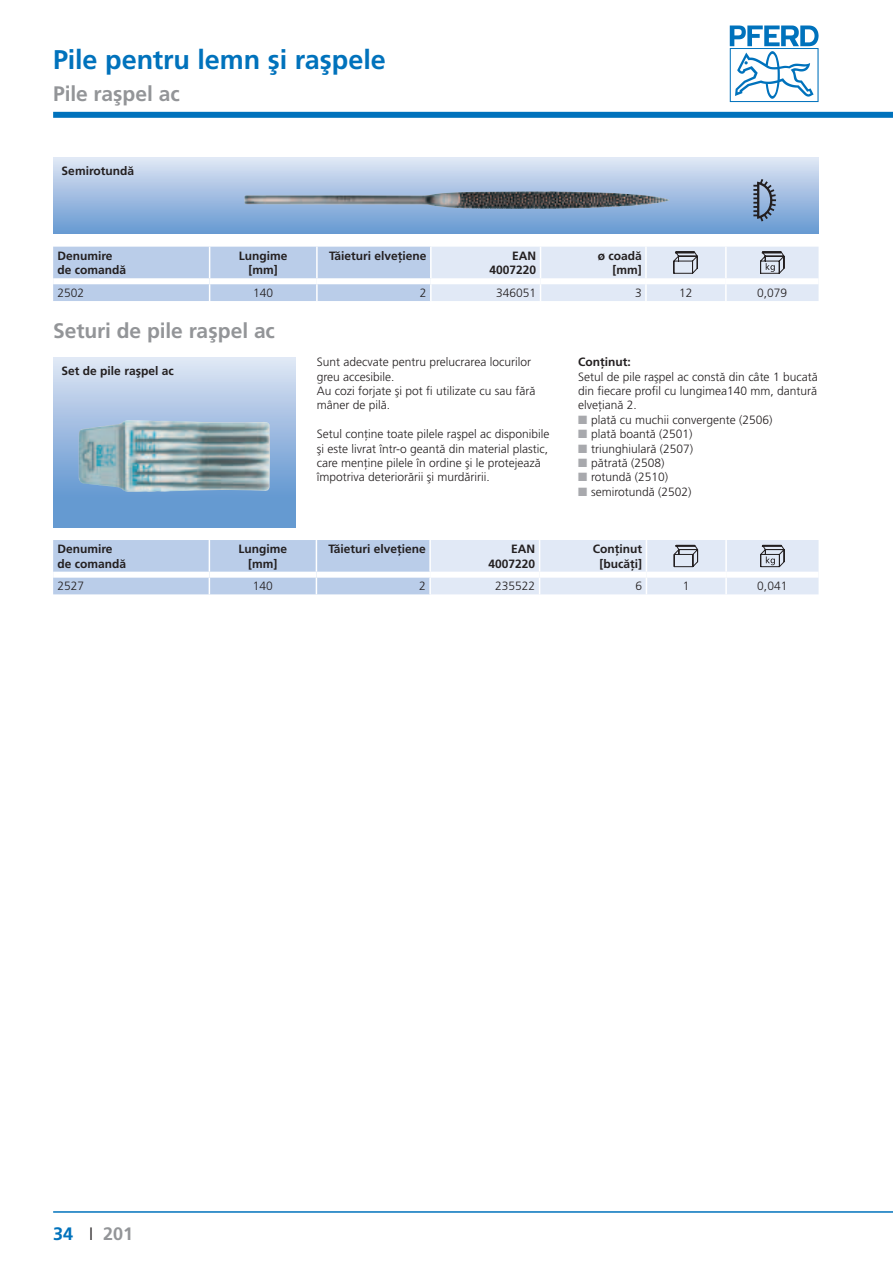
<style>
.page{position:relative;width:893px;height:1263px;background:#fff}
.page>*{position:absolute;margin:0;border:0;box-sizing:border-box;transform-origin:0 0}
.t1{font:700 27px "Frutiger LT Pro";letter-spacing:-.005em;color:#0072bc}
.t2{font:700 21px "Frutiger LT Pro";color:#939598}
.t3{font:700 18px "Frutiger";color:#939598}
.t4{font:300 12px/14.4px "Frutiger LT Pro";color:#231f20}
.t5{font:700 12px/14.4px "Frutiger LT Pro";color:#231f20;text-align:center}
.s1{color:#a8a9ad}
.s2{font-family:"Frutiger LT Pro";color:#0072bc}
.s3{font-weight:300;color:#231f20}
</style>
<div class="page">
<svg style="left:730px;top:26px;width:89px;height:76px"></svg>
<div style="left:53px;top:112px;width:840px;height:6px;background:#0072bc"></div>
<hr style="left:53px;top:1211px;width:840px;height:2px;background:#0072bc">
<svg style="left:53px;top:247px;width:766px;height:54px;background:#d1ddef"></svg>
<div style="left:53px;top:157px;width:766px;height:77px;background:linear-gradient(to bottom,#e1e7f4,#6597d1)"></div>
<img style="left:244px;top:191px;width:426px;height:18px">
<svg style="left:753px;top:179px;width:23px;height:42px"></svg>
<svg style="left:53px;top:357px;width:243px;height:170px;background:#9ebde1"></svg>
<img style="left:79px;top:420px;width:191px;height:72px">
<svg style="left:53px;top:540px;width:766px;height:54px;background:#d1ddef"></svg>
<h1 class="t1" style="left:53px;top:44px;width:334px">Pile pentru lemn şi raşpele</h1>
<h2 class="t2" style="left:53px;top:81px;width:128px">Pile raşpel ac</h2>
<p class="t5" style="left:62px;top:164px;width:74px">Semirotundă</p>
<p class="t5" style="left:57px;top:249px;width:70px;text-align:left">Denumire de comandă</p>
<p class="t5" style="left:239px;top:249px;width:50px">Lungime [mm]</p>
<p class="t5" style="left:329px;top:249px;width:99px">Tăieturi elveţiene</p>
<p class="t5" style="left:490px;top:249px;width:48px;text-align:right">EAN<br>4007220</p>
<p class="t5" style="left:598px;top:249px;width:46px;text-align:right">ø coadă [mm]</p>
<p class="t4" style="left:57px;top:285px;width:28px">2502</p>
<p class="t4" style="left:253px;top:285px;width:22px">140</p>
<p class="t4" style="left:420px;top:285px;width:8px">2</p>
<p class="t4" style="left:496px;top:285px;width:42px">346051</p>
<p class="t4" style="left:635px;top:285px;width:8px">3</p>
<p class="t4" style="left:679px;top:285px;width:15px">12</p>
<p class="t4" style="left:757px;top:285px;width:32px">0,079</p>
<h2 class="t2" style="left:53px;top:318px;width:223px">Seturi de pile raşpel ac</h2>
<p class="t5" style="left:62px;top:363px;width:114px">Set de pile raşpel ac</p>
<p class="t4" style="left:317px;top:355px;width:220px">Sunt adecvate pentru prelucrarea locurilor greu accesibile.<br>Au cozi forjate şi pot fi utilizate cu sau fără mâner de pilă.</p>
<p class="t4" style="left:317px;top:427px;width:234px">Setul conţine toate pilele raşpel ac disponibile şi este livrat într-o geantă din material plastic, care menţine pilele în ordine şi le protejează împotriva deteriorării şi murdăririi.</p>
<p class="t5" style="left:578px;top:355px;width:54px">Conţinut:</p>
<p class="t4" style="left:578px;top:369px;width:241px;text-align:justify">Setul de pile raşpel ac constă din câte 1 bucată din fiecare profil cu lungimea140 mm, dantură elveţiană 2.</p>
<p class="t4" style="left:578px;top:412px;width:196px"><span class="s1">■</span> plată cu muchii convergente (2506)</p>
<p class="t4" style="left:578px;top:427px;width:116px"><span class="s1">■</span> plată boantă (2501)</p>
<p class="t4" style="left:578px;top:441px;width:116px"><span class="s1">■</span> triunghiulară (2507)</p>
<p class="t4" style="left:578px;top:456px;width:88px"><span class="s1">■</span> pătrată (2508)</p>
<p class="t4" style="left:578px;top:470px;width:91px"><span class="s1">■</span> rotundă (2510)</p>
<p class="t4" style="left:578px;top:484px;width:115px"><span class="s1">■</span> semirotundă (2502)</p>
<p class="t5" style="left:57px;top:542px;width:70px;text-align:left">Denumire de comandă</p>
<p class="t5" style="left:239px;top:542px;width:50px">Lungime [mm]</p>
<p class="t5" style="left:328px;top:542px;width:99px">Tăieturi elveţiene</p>
<p class="t5" style="left:489px;top:542px;width:48px;text-align:right">EAN<br>4007220</p>
<p class="t5" style="left:593px;top:542px;width:51px">Conţinut [bucăţi]</p>
<p class="t4" style="left:57px;top:579px;width:28px">2527</p>
<p class="t4" style="left:253px;top:579px;width:22px">140</p>
<p class="t4" style="left:419px;top:579px;width:8px">2</p>
<p class="t4" style="left:495px;top:579px;width:42px">235522</p>
<p class="t4" style="left:635px;top:579px;width:8px">6</p>
<p class="t4" style="left:683px;top:579px;width:8px">1</p>
<p class="t4" style="left:757px;top:579px;width:32px">0,041</p>
<h3 class="t3" style="left:53px;top:1223px;width:82px"><span class="s2">34</span> <span class="s3">I</span> 201</h3>
</div>
